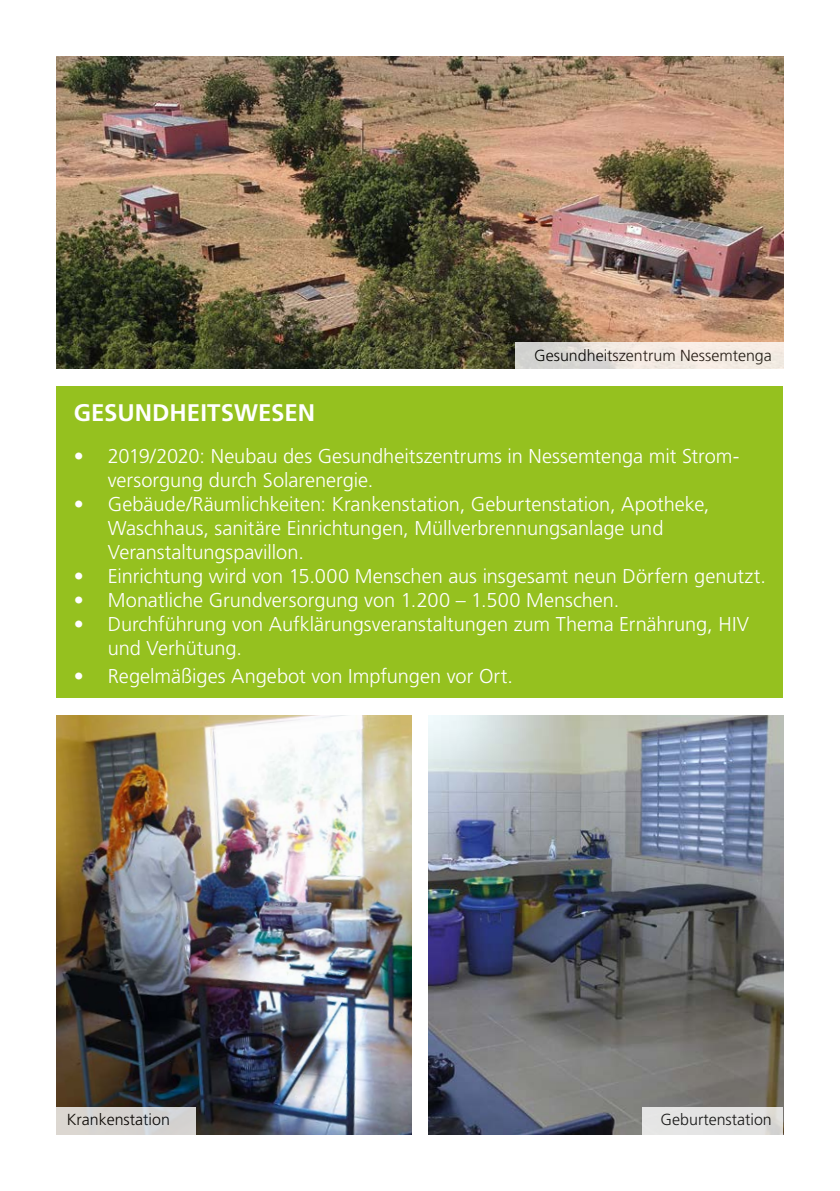
<style>
.page{position:relative;width:840px;height:1191px;background:#fff}
.page>*{position:absolute;margin:0;border:0;box-sizing:border-box;transform-origin:0 0}
.t1{font:700 24px "Frutiger";color:#fff}
.t2{font:300 20px/24px "Frutiger";letter-spacing:-.005em;color:#fff}
.t3{font:300 16px "Frutiger";color:#000}
</style>
<div class="page">
<img style="left:57px;top:715px;width:354px;height:419px">
<div style="left:57px;top:386px;width:725px;height:311px;background:#95c11f"></div>
<img style="left:428px;top:715px;width:354px;height:419px">
<div style="left:642px;top:1106px;width:140px;height:28px;background:linear-gradient(to right,#e7e7e8,#dfdedc)"></div>
<div style="left:55px;top:1106px;width:141px;height:28px;background:#d6d3d0"></div>
<img style="left:57px;top:57px;width:725px;height:312px">
<svg style="left:514px;top:343px;width:268px;height:26px;background:#e9e2dc"></svg>
<p class="t3" style="left:534px;top:346px;width:239px">Gesundheitszentrum Nessemtenga</p>
<p class="t1" style="left:74px;top:399px;width:243px">GESUNDHEITSWESEN</p>
<p class="t2" style="left:108px;top:443px;width:632px;text-indent:-34px">• 2019/2020: Neubau des Gesundheitszentrums in Nessemtenga mit Strom&shy;versorgung durch Solarenergie.</p>
<p class="t2" style="left:108px;top:491px;width:603px;text-indent:-34px">• Gebäude/Räumlichkeiten: Krankenstation, Geburtenstation, Apotheke,<br>Waschhaus, sanitäre Einrichtungen, Müllverbrennungsanlage und<br>Veranstaltungspavillon.</p>
<p class="t2" style="left:74px;top:563px;width:693px">• Einrichtung wird von 15.000 Menschen aus insgesamt neun Dörfern genutzt.</p>
<p class="t2" style="left:74px;top:587px;width:547px">• Monatliche Grundversorgung von 1.200 – 1.500 Menschen.</p>
<p class="t2" style="left:108px;top:611px;width:642px;text-indent:-34px">• Durchführung von Aufklärungsveranstaltungen zum Thema Ernährung, HIV und Verhütung.</p>
<p class="t2" style="left:74px;top:664px;width:440px">• Regelmäßiges Angebot von Impfungen vor Ort.</p>
<p class="t3" style="left:67px;top:1110px;width:105px">Krankenstation</p>
<p class="t3" style="left:660px;top:1110px;width:113px">Geburtenstation</p>
</div>
